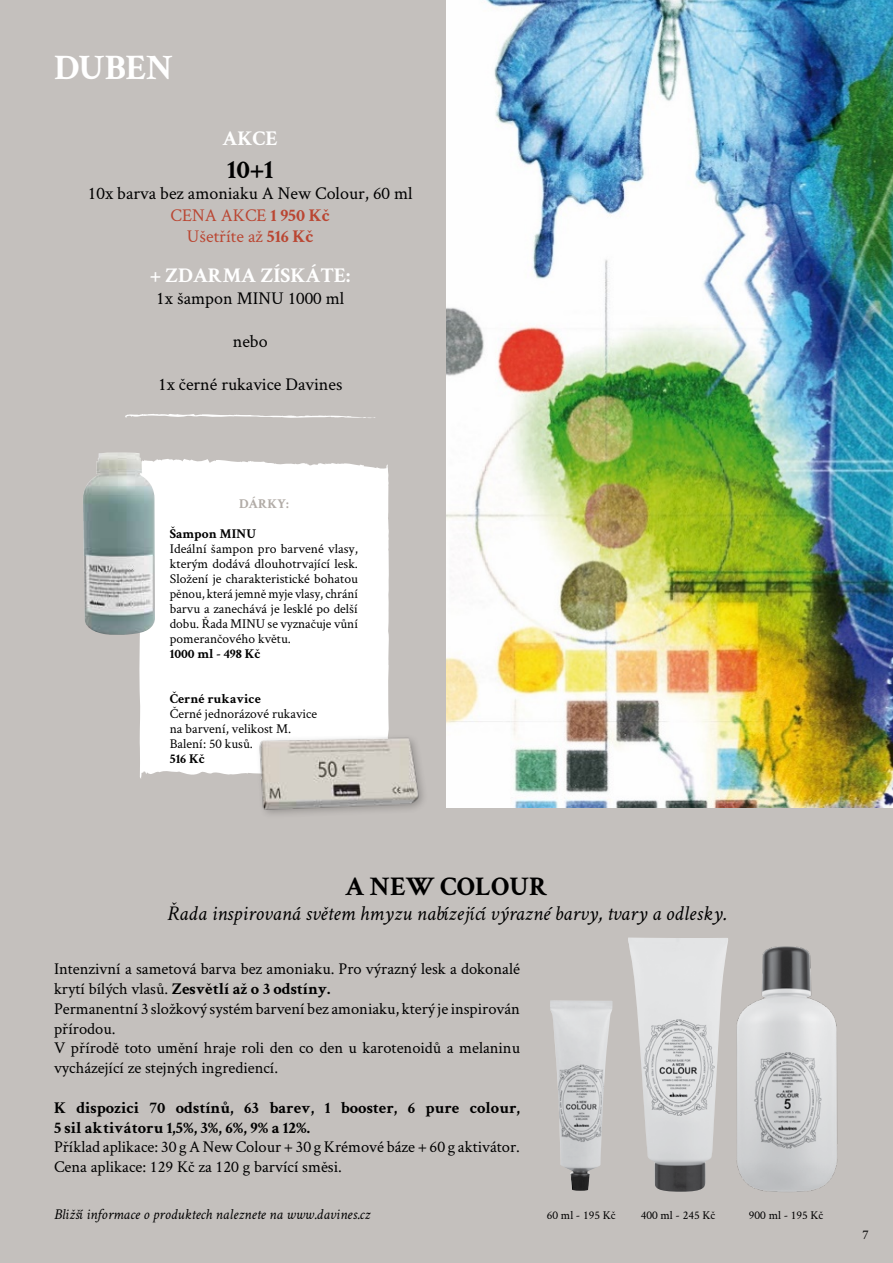
<style>
.page{position:relative;width:893px;height:1263px;background:#c4c0bd}
.page>*{position:absolute;margin:0;border:0;box-sizing:border-box;transform-origin:0 0}
.t1{font:700 36px "Crimson Text";letter-spacing:-.02em;color:#fff}
.t2{font:700 27px "Crimson Text";color:#000}
.t3{font:italic 21px "Crimson Text";color:#000}
.t4{font:700 21px "Crimson Text";color:#fff}
.t5{font:18px/21.6px "Crimson Text";color:#000;text-align:center}
.t6{font:16.5px/19.8px "Crimson Text";color:#000}
.t7{font:700 16.5px/19.8px "Crimson Text";color:#000}
.t8{font:italic 15px "Crimson Text";color:#000}
.t9{font:13.5px/15px "Crimson Text";color:#000;text-align:justify}
.t10{font:700 13.5px "Crimson Text";color:#000}
.t11{font:700 13.5px "Crimson Text";color:#b1aba6}
.t12{font:12px "Crimson Text";color:#000}
.s1{color:#ba4632}
.s2{font-weight:700;color:#ba4632}
.s3{font-weight:700}
</style>
<div class="page">
<svg style="left:125px;top:414px;width:250px;height:4px"></svg>
<div style="left:139px;top:459px;width:250px;height:320px;background:#fff"></div>
<img style="left:446px;top:0;width:447px;height:808px">
<img style="left:550px;top:1000px;width:63px;height:191px">
<img style="left:628px;top:937px;width:100px;height:255px">
<img style="left:736px;top:946px;width:102px;height:246px">
<img style="left:83px;top:452px;width:72px;height:184px">
<img style="left:227px;top:713px;width:223px;height:101px">
<h1 class="t1" style="left:54px;top:46px;width:121px">DUBEN</h1>
<p class="t4" style="left:223px;top:126px;width:57px">AKCE</p>
<h2 class="t2" style="left:227px;top:153px;width:47px">10+1</h2>
<p class="t5" style="left:88px;top:182px;width:326px">10x barva bez amoniaku A New Colour, 60 ml<br><span class="s1">CENA AKCE</span> <span class="s2">1 950 Kč<br></span><span class="s1">Ušetříte až</span> <span class="s2">516 Kč</span></p>
<p class="t4" style="left:150px;top:263px;width:202px">+ ZDARMA ZÍSKÁTE:</p>
<p class="t5" style="left:156px;top:286px;width:189px">1x šampon MINU 1000 ml</p>
<p class="t5" style="left:233px;top:330px;width:36px">nebo</p>
<p class="t5" style="left:158px;top:373px;width:186px">1x černé rukavice Davines</p>
<p class="t11" style="left:239px;top:495px;width:51px">DÁRKY:</p>
<p class="t10" style="left:170px;top:525px;width:88px">Šampon MINU</p>
<p class="t9" style="left:170px;top:540px;width:190px">Ideální šampon pro barvené vlasy, kterým dodává dlouhotrvající lesk.<br>Složení je charakteristické bohatou pěnou, která jemně myje vlasy, chrání barvu a zanechává je lesklé po delší dobu. Řada MINU se vyznačuje vůní pomerančového květu.</p>
<p class="t10" style="left:170px;top:645px;width:92px">1000 ml - 498 Kč</p>
<p class="t10" style="left:170px;top:690px;width:92px">Černé rukavice</p>
<p class="t9" style="left:170px;top:705px;width:149px;text-align:left">Černé jednorázové rukavice na barvení, velikost M.<br>Balení: 50 kusů.</p>
<p class="t10" style="left:170px;top:750px;width:37px">516 Kč</p>
<h2 class="t2" style="left:345px;top:870px;width:204px">A NEW COLOUR</h2>
<p class="t3" style="left:167px;top:901px;width:560px">Řada inspirovaná světem hmyzu nabízející výrazné barvy, tvary a odlesky.</p>
<p class="t6" style="left:54px;top:958px;width:468px">Intenzivní a sametová barva bez amoniaku. Pro výrazný lesk a dokonalé krytí bílých vlasů. <span class="s3">Zesvětlí až o 3 odstíny.<br></span>Permanentní 3 složkový systém barvení bez amoniaku, který je inspirován přírodou.<br>V přírodě toto umění hraje roli den co den u karotenoidů a melaninu vycházející ze stejných ingrediencí.</p>
<p class="t7" style="left:54px;top:1097px;width:468px">K dispozici 70 odstínů, 63 barev, 1 booster, 6 pure colour,<br>5 sil aktivátoru 1,5%, 3%, 6%, 9% a 12%.</p>
<p class="t6" style="left:54px;top:1136px;width:468px">Příklad aplikace: 30 g A New Colour + 30 g Krémové báze + 60 g aktivátor.<br>Cena aplikace: 129 Kč za 120 g barvící směsi.</p>
<p class="t8" style="left:54px;top:1206px;width:318px">Bližší informace o produktech naleznete na www.davines.cz</p>
<p class="t12" style="left:547px;top:1207px;width:70px">60 ml - 195 Kč</p>
<p class="t12" style="left:641px;top:1207px;width:76px">400 ml - 245 Kč</p>
<p class="t12" style="left:749px;top:1207px;width:76px">900 ml - 195 Kč</p>
<p class="t9" style="left:862px;top:1227px;width:8px">7</p>
</div>
